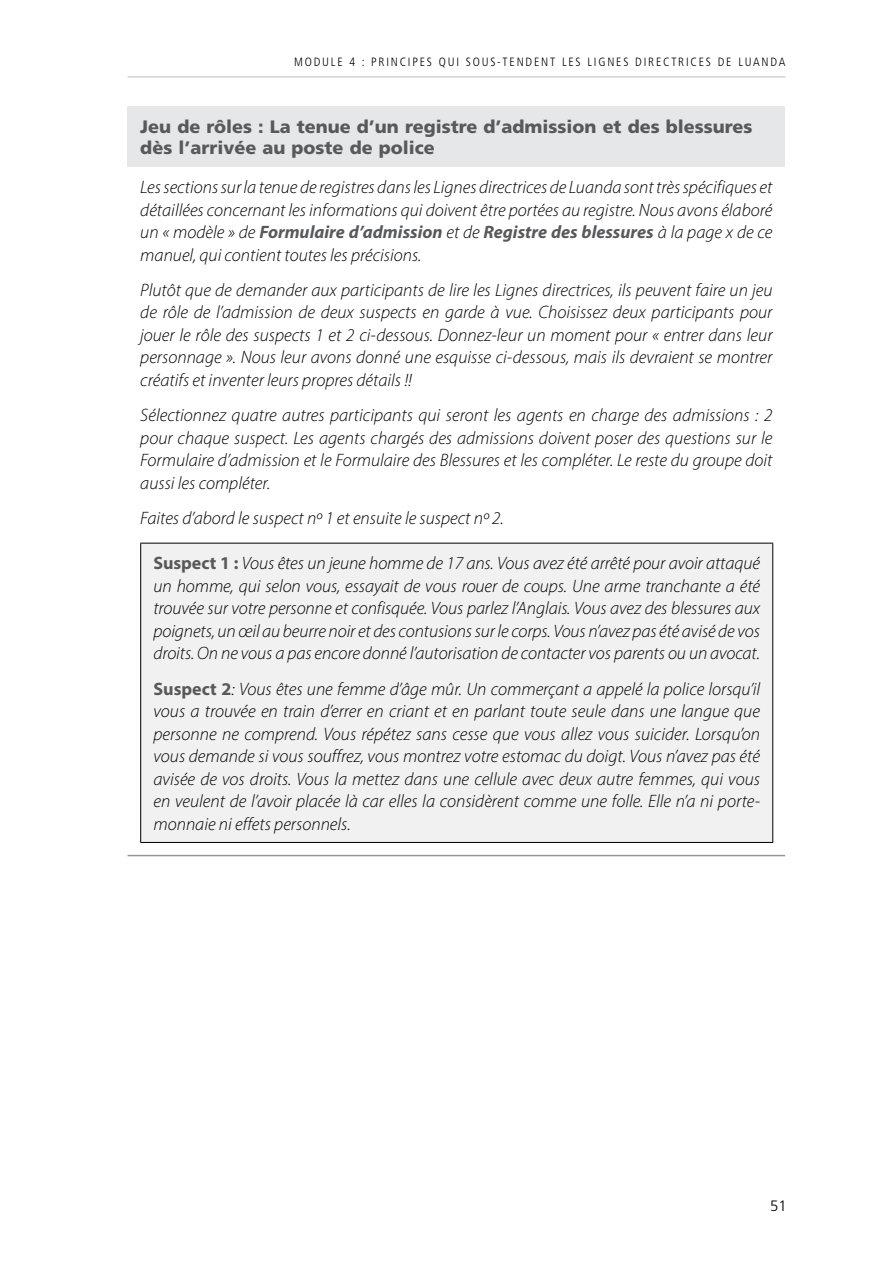
<style>
.page{position:relative;width:893px;height:1263px;background:#fff}
.page>*{position:absolute;margin:0;border:0;box-sizing:border-box;transform-origin:0 0}
.t1{font:italic 300 18px/22.5px "Myriad Pro";color:#000;text-align:justify}
.t2{font:900 18px/21.6px "Frutiger LT Std";color:#58595b}
.t3{font:300 15px "Frutiger LT Std";color:#000}
.t4{font:300 condensed 12px "Frutiger LT Std";letter-spacing:.15em;color:#000}
.s1{font-weight:700;color:#58595b}
.s2{font-weight:700;font-style:normal;color:#58595b}
</style>
<div class="page">
<hr style="left:128px;top:77px;width:658px;height:1px;background:#bcbec0">
<div style="left:128px;top:106px;width:657px;height:61px;background:#e6e7e8"></div>
<hr style="left:128px;top:855px;width:657px;height:1px;background:#939598">
<div style="left:141px;top:543px;width:632px;height:299px;background:#f1f1f2"></div>
<hr style="left:140px;top:543px;width:633px;height:1px;background:#000">
<hr style="left:140px;top:543px;width:1px;height:299px;background:#000">
<hr style="left:772px;top:543px;width:1px;height:299px;background:#000">
<hr style="left:140px;top:842px;width:633px;height:1px;background:#000">
<p class="t4" style="left:294px;top:55px;width:493px">MODULE 4 : PRI NCIP ES QUI SOUS-TENDENT LES LI GNES DI RECTRI CES DE LUANDA</p>
<p class="t2" style="left:140px;top:115px;width:614px">Jeu de rôles : La tenue d’un registre d’admission et des blessures dès l’arrivée au poste de police</p>
<p class="t1" style="left:140px;top:176px;width:634px">Les sections sur la tenue de registres dans les Lignes directrices de Luanda sont très spécifiques et détaillées concernant les informations qui doivent être portées au registre. Nous avons élaboré un « modèle » de <span class="s1">Formulaire d’admission</span> et de <span class="s1">Registre des blessures</span> à la page x de ce manuel, qui contient toutes les précisions.</p>
<p class="t1" style="left:140px;top:279px;width:634px">Plutôt que de demander aux participants de lire les Lignes directrices, ils peuvent faire un jeu de rôle de l’admission de deux suspects en garde à vue. Choisissez deux participants pour jouer le rôle des suspects 1 et 2 ci-dessous. Donnez-leur un moment pour « entrer dans leur personnage ». Nous leur avons donné une esquisse ci-dessous, mais ils devraient se montrer créatifs et inventer leurs propres détails !!</p>
<p class="t1" style="left:140px;top:404px;width:634px">Sélectionnez quatre autres participants qui seront les agents en charge des admissions : 2 pour chaque suspect. Les agents chargés des admissions doivent poser des questions sur le Formulaire d’admission et le Formulaire des Blessures et les compléter. Le reste du groupe doit aussi les compléter.</p>
<p class="t1" style="left:140px;top:507px;width:365px">Faites d’abord le suspect nº 1 et ensuite le suspect nº 2.</p>
<p class="t1" style="left:153px;top:552px;width:608px"><span class="s2">Suspect 1 :</span> Vous êtes un jeune homme de 17 ans. Vous avez été arrêté pour avoir attaqué un homme, qui selon vous, essayait de vous rouer de coups. Une arme tranchante a été trouvée sur votre personne et confisquée. Vous parlez l’Anglais. Vous avez des blessures aux poignets, un œil au beurre noir et des contusions sur le corps. Vous n’avez pas été avisé de vos droits. On ne vous a pas encore donné l’autorisation de contacter vos parents ou un avocat.</p>
<p class="t1" style="left:153px;top:677px;width:608px"><span class="s2">Suspect 2</span>: Vous êtes une femme d’âge mûr. Un commerçant a appelé la police lorsqu’il vous a trouvée en train d’errer en criant et en parlant toute seule dans une langue que personne ne comprend. Vous répétez sans cesse que vous allez vous suicider. Lorsqu’on vous demande si vous souffrez, vous montrez votre estomac du doigt. Vous n’avez pas été avisée de vos droits. Vous la mettez dans une cellule avec deux autre femmes, qui vous en veulent de l’avoir placée là car elles la considèrent comme une folle. Elle n’a ni porte&shy;monnaie ni effets personnels.</p>
<p class="t3" style="left:770px;top:1197px;width:18px">51</p>
</div>
